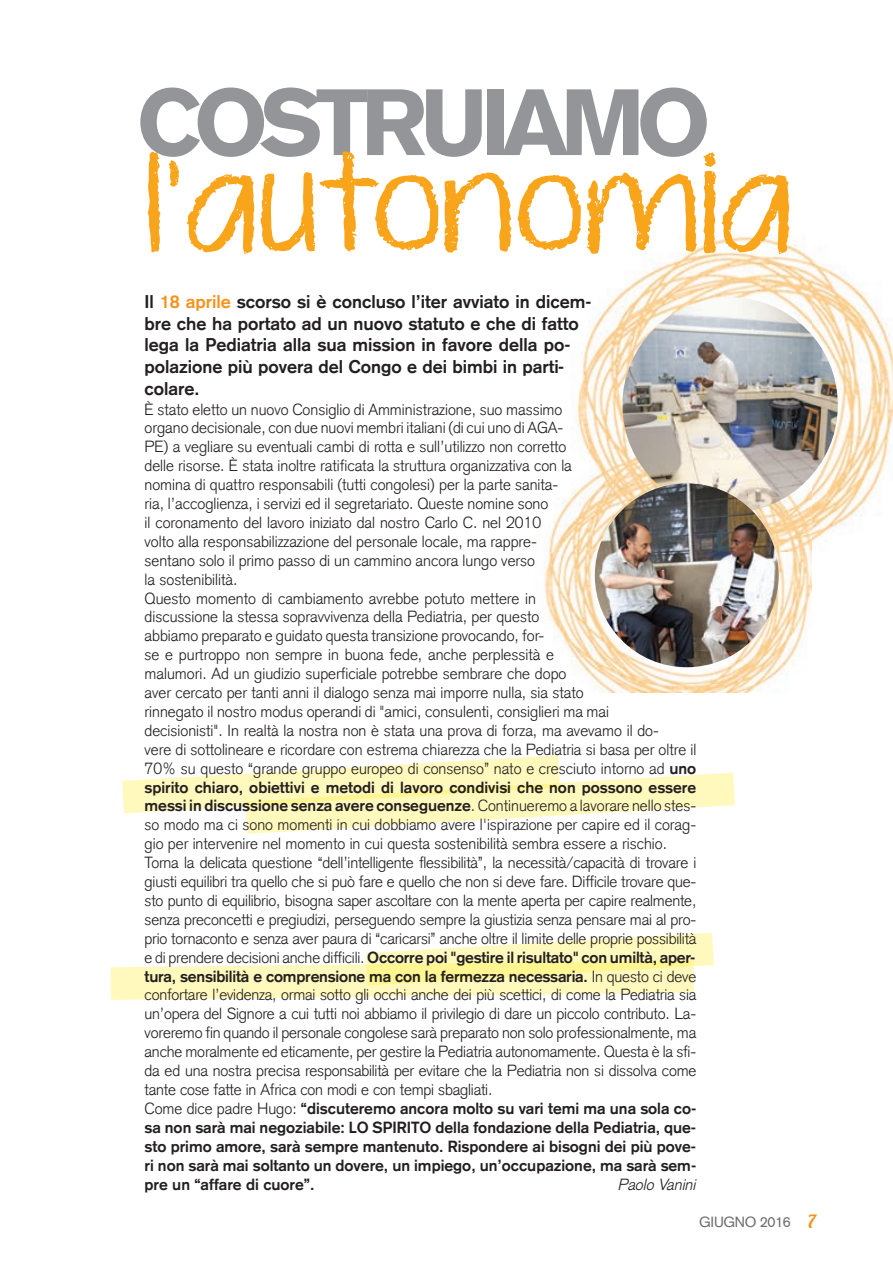
<style>
.page{position:relative;width:893px;height:1263px;background:#fff}
.page>*{position:absolute;margin:0;border:0;box-sizing:border-box;transform-origin:0 0}
.t1{font:103.2px "KG Ten Thousand Reasons";letter-spacing:.005em;color:#f9a51b}
.t2{font:900 92.25px "Akzidenz Grotesk";letter-spacing:-.085em;color:#939598}
.t3{font:700 18px/21.6px "Akzidenz Grotesk";color:#231f20}
.t4{font:300 15.75px/18.9px "Akzidenz Grotesk";color:#231f20}
.t5{font:italic 300 15.75px "Akzidenz Grotesk";color:#231f20}
.t6{font:14.4px "Akzidenz Grotesk";letter-spacing:-.02em;color:#6c6d70}
.s1{color:#f7931d}
.s2{font-weight:700}
.s3{font-family:"Lobster 1.3";font-size:18px;color:#f7931d}
</style>
<div class="page">
<svg style="left:122px;top:755px;width:613px;height:79px"></svg>
<svg style="left:111px;top:933px;width:603px;height:67px"></svg>
<img style="left:811px;top:258px;width:82px;height:293px">
<img style="left:576px;top:235px;width:235px;height:214px">
<img style="left:544px;top:449px;width:267px;height:244px">
<img style="left:622px;top:297px;width:216px;height:216px;border-radius:108px">
<img style="left:595px;top:483px;width:184px;height:184px;border-radius:92px">
<h2 class="t2" style="left:137px;top:67px;width:575px">COSTRUIAMO</h2>
<h1 class="t1" style="left:145px;top:156px;width:650px">l’autonomia</h1>
<p class="t3" style="left:145px;top:291px;width:448px">Il <span class="s1">18 aprile</span> scorso si è concluso l’iter avviato in dicem&shy;bre che ha portato ad un nuovo statuto e che di fatto lega la Pediatria alla sua mission in favore della po&shy;polazione più povera del Congo e dei bimbi in parti&shy;colare.</p>
<p class="t4" style="left:145px;top:400px;width:553px">È stato eletto un nuovo Consiglio di Amministrazione, suo massimo<br>organo decisionale, con due nuovi membri italiani (di cui uno di AGA-<br>PE) a vegliare su eventuali cambi di rotta e sull’utilizzo non corretto<br>delle risorse. È stata inoltre ratificata la struttura organizzativa con la<br>nomina di quattro responsabili (tutti congolesi) per la parte sanita-<br>ria, l’accoglienza, i servizi ed il segretariato. Queste nomine sono<br>il coronamento del lavoro iniziato dal nostro Carlo C. nel 2010<br>volto alla responsabilizzazione del personale locale, ma rappre-<br>sentano solo il primo passo di un cammino ancora lungo verso<br>la sostenibilità.<br>Questo momento di cambiamento avrebbe potuto mettere in<br>discussione la stessa sopravvivenza della Pediatria, per questo<br>abbiamo preparato e guidato questa transizione provocando, for-<br>se e purtroppo non sempre in buona fede, anche perplessità e<br>malumori. Ad un giudizio superficiale potrebbe sembrare che dopo<br>aver cercato per tanti anni il dialogo senza mai imporre nulla, sia stato<br>rinnegato il nostro modus operandi di "amici, consulenti, consiglieri ma mai<br>decisionisti". In realtà la nostra non è stata una prova di forza, ma avevamo il do-<br>vere di sottolineare e ricordare con estrema chiarezza che la Pediatria si basa per oltre il 70% su questo “grande gruppo europeo di consenso” nato e cresciuto intorno ad <span class="s2">uno spirito chiaro, obiettivi e metodi di lavoro condivisi che non possono essere messi in discussione senza avere conseguenze</span>. Continueremo a lavorare nello stes&shy;so modo ma ci sono momenti in cui dobbiamo avere l'ispirazione per capire ed il corag&shy;gio per intervenire nel momento in cui questa sostenibilità sembra essere a rischio.<br>Torna la delicata questione “dell’intelligente flessibilità”, la necessità/capacità di trovare i giusti equilibri tra quello che si può fare e quello che non si deve fare. Difficile trovare que&shy;sto punto di equilibrio, bisogna saper ascoltare con la mente aperta per capire realmente, senza preconcetti e pregiudizi, perseguendo sempre la giustizia senza pensare mai al pro&shy;prio tornaconto e senza aver paura di “caricarsi” anche oltre il limite delle proprie possibilità e di prendere decisioni anche difficili. <span class="s2">Occorre poi "gestire il risultato" con umiltà, aper&shy;tura, sensibilità e comprensione ma con la fermezza necessaria.</span> In questo ci deve confortare l’evidenza, ormai sotto gli occhi anche dei più scettici, di come la Pediatria sia un’opera del Signore a cui tutti noi abbiamo il privilegio di dare un piccolo contributo. La&shy;voreremo fin quando il personale congolese sarà preparato non solo professionalmente, ma anche moralmente ed eticamente, per gestire la Pediatria autonomamente. Questa è la sfi&shy;da ed una nostra precisa responsabilità per evitare che la Pediatria non si dissolva come tante cose fatte in Africa con modi e con tempi sbagliati.<br>Come dice padre Hugo: <span class="s2">“discuteremo ancora molto su vari temi ma una sola co&shy;sa non sarà mai negoziabile: LO SPIRITO della fondazione della Pediatria, que&shy;sto primo amore, sarà sempre mantenuto. Rispondere ai bisogni dei più pove&shy;ri non sarà mai soltanto un dovere, un impiego, un’occupazione, ma sarà sem&shy;pre un “affare di cuore”.</span></p>
<p class="t5" style="left:617px;top:1175px;width:83px">Paolo Vanini</p>
<p class="t6" style="left:699px;top:1213px;width:119px">GIUGNO 2016 <span class="s3">7</span></p>
</div>
